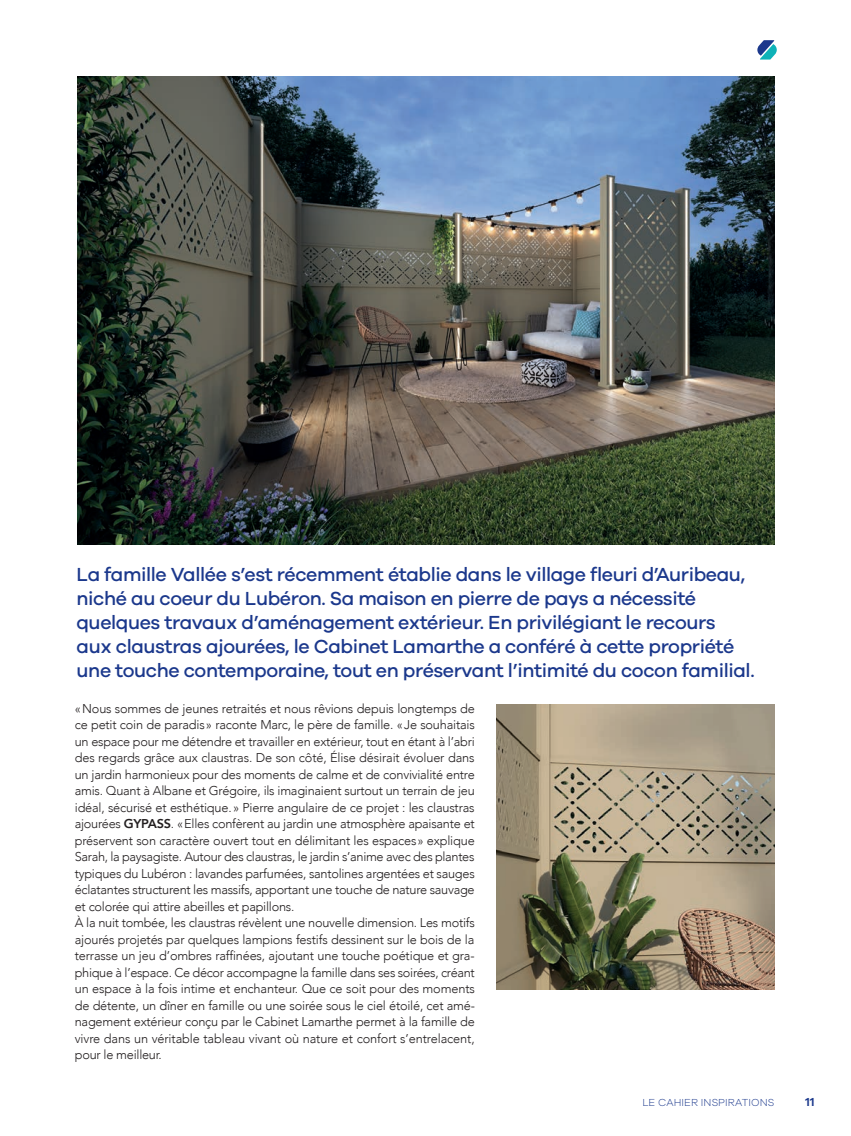
<style>
.page{position:relative;width:851px;height:1136px;background:#fff}
.page>*{position:absolute;margin:0;border:0;box-sizing:border-box;transform-origin:0 0}
.t1{font:500 19.5px/24px "Galano Grotesque";letter-spacing:-.02em;color:#1b388c}
.t2{font:300 12.75px/16.5px "Avenir";letter-spacing:-.02em;color:#231f20}
.t3{font:600 12px "Galano Grotesque";color:#1b388c}
.t4{font:300 10.5px "Galano Grotesque";letter-spacing:.01em;color:#1b388c}
.s1{font-weight:800}
</style>
<div class="page">
<img style="left:77px;top:77px;width:697px;height:467px">
<img style="left:496px;top:704px;width:278px;height:285px">
<svg style="left:757px;top:40px;width:19px;height:20px"></svg>
<p class="t1" style="left:77px;top:561px;width:679px">La famille Vallée s’est récemment établie dans le village fleuri d’Auribeau, niché au coeur du Lubéron. Sa maison en pierre de pays a nécessité quelques travaux d’aménagement extérieur. En privilégiant le recours aux claustras ajourées, le Cabinet Lamarthe a conféré à cette propriété une touche contemporaine, tout en préservant l’intimité du cocon familial.</p>
<p class="t2" style="left:75px;top:700px;width:401px">«Nous sommes de jeunes retraités et nous rêvions depuis longtemps de ce petit coin de paradis» raconte Marc, le père de famille. «Je souhaitais un espace pour me détendre et travailler en extérieur, tout en étant à l’abri des regards grâce aux claustras. De son côté, Élise désirait évoluer dans un jardin harmonieux pour des moments de calme et de convivialité entre amis. Quant à Albane et Grégoire, ils imaginaient surtout un terrain de jeu idéal, sécurisé et esthétique.» Pierre angulaire de ce projet : les claustras ajourées <span class="s1">GYPASS</span>. «Elles confèrent au jardin une atmosphère apaisante et préservent son caractère ouvert tout en délimitant les espaces» explique Sarah, la paysagiste. Autour des claustras, le jardin s’anime avec des plantes typiques du Lubéron : lavandes parfumées, santolines argentées et sauges éclatantes structurent les massifs, apportant une touche de nature sauvage et colorée qui attire abeilles et papillons.<br>À la nuit tombée, les claustras révèlent une nouvelle dimension. Les motifs ajourés projetés par quelques lampions festifs dessinent sur le bois de la terrasse un jeu d’ombres raffinées, ajoutant une touche poétique et gra&shy;phique à l’espace. Ce décor accompagne la famille dans ses soirées, créant un espace à la fois intime et enchanteur. Que ce soit pour des moments de détente, un dîner en famille ou une soirée sous le ciel étoilé, cet amé&shy;nagement extérieur conçu par le Cabinet Lamarthe permet à la famille de vivre dans un véritable tableau vivant où nature et confort s’entrelacent, pour le meilleur.</p>
<p class="t4" style="left:642px;top:1096px;width:133px">LE CAHIER INSPIRATIONS</p>
<p class="t3" style="left:805px;top:1094px;width:10px">11</p>
</div>
